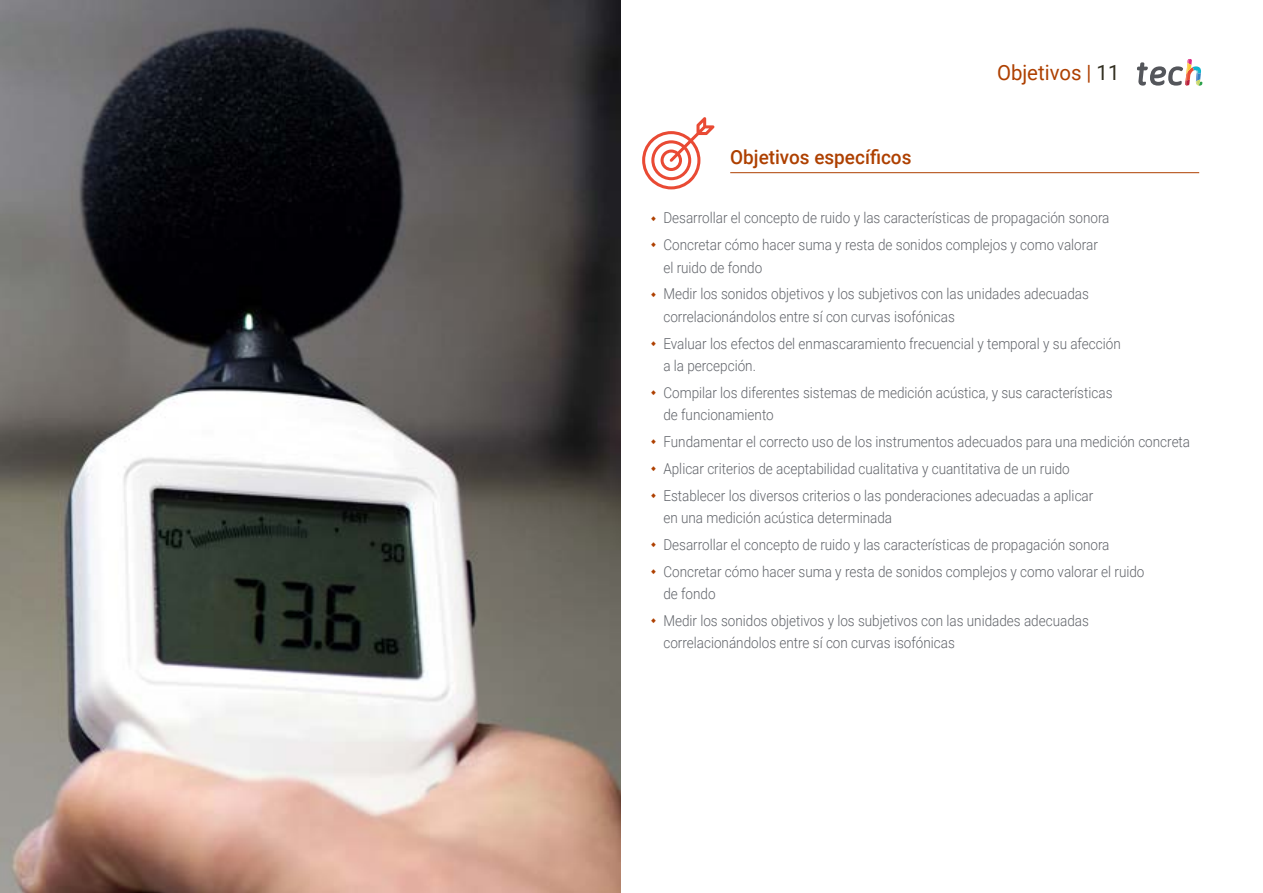
<style>
.page{position:relative;width:1263px;height:893px;background:#fff}
.page>*{position:absolute;margin:0;border:0;box-sizing:border-box;transform-origin:0 0}
.t1{font:21px "Roboto";color:#ae4000}
.t2{font:500 19.5px "Roboto";color:#ae4000}
.t3{font:300 15px/26.7px "Roboto";color:#61646a;scale:.9 1}
.s1{color:#312e20}
</style>
<div class="page">
<hr style="left:730px;top:172px;width:469px;height:1px;background:#ae4000">
<svg style="left:642px;top:117px;width:72px;height:72px"></svg>
<img style="left:0;top:0;width:621px;height:893px">
<svg style="left:1137px;top:59px;width:65px;height:27px"></svg>
<h2 class="t2" style="left:730px;top:144px;width:183px">Objetivos específicos</h2>
<h1 class="t1" style="left:997px;top:57px;width:124px">Objetivos | <span class="s1">11</span></h1>
<p class="t3" style="left:663px;top:204px;width:497px">Desarrollar el concepto de ruido y las características de propagación sonora<br>Concretar cómo hacer suma y resta de sonidos complejos y como valorar</p>
<p class="t3" style="left:663px;top:253px;width:474px">el ruido de fondo<br>Medir los sonidos objetivos y los subjetivos con las unidades adecuadas</p>
<p class="t3" style="left:663px;top:303px;width:510px">correlacionándolos entre sí con curvas isofónicas<br>Evaluar los efectos del enmascaramiento frecuencial y temporal y su afección</p>
<p class="t3" style="left:663px;top:352px;width:500px">a la percepción.<br>Compilar los diferentes sistemas de medición acústica, y sus características</p>
<p class="t3" style="left:663px;top:401px;width:587px">de funcionamiento<br>Fundamentar el correcto uso de los instrumentos adecuados para una medición concreta Aplicar criterios de aceptabilidad cualitativa y cuantitativa de un ruido<br>Establecer los diversos criterios o las ponderaciones adecuadas a aplicar</p>
<p class="t3" style="left:663px;top:504px;width:536px">en una medición acústica determinada<br>Desarrollar el concepto de ruido y las características de propagación sonora<br>Concretar cómo hacer suma y resta de sonidos complejos y como valorar el ruido</p>
<p class="t3" style="left:663px;top:580px;width:474px">de fondo<br>Medir los sonidos objetivos y los subjetivos con las unidades adecuadas</p>
<p class="t3" style="left:663px;top:629px;width:325px">correlacionándolos entre sí con curvas isofónicas</p>
</div>
